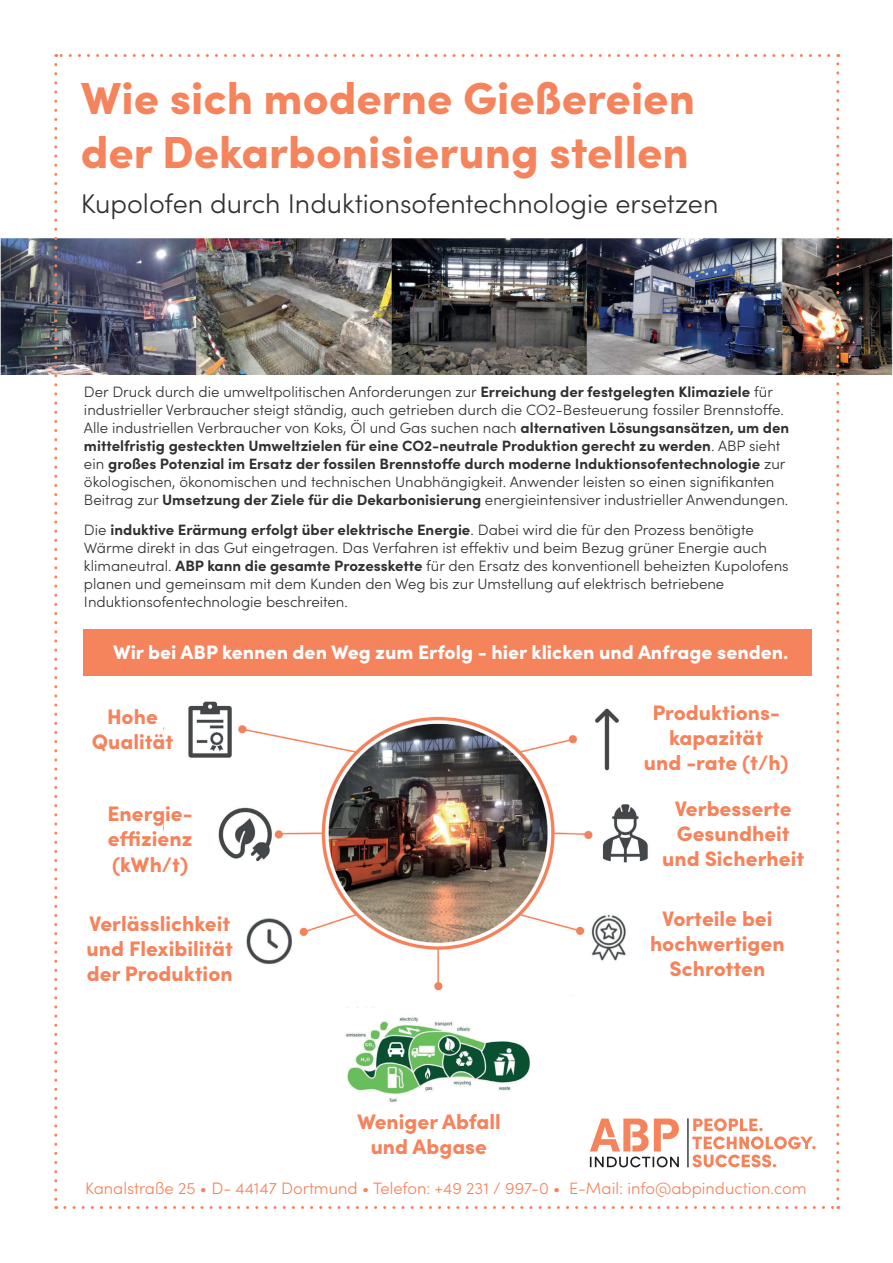
<style>
.page{position:relative;width:893px;height:1263px;background:#fff}
.page>*{position:absolute;margin:0;border:0;box-sizing:border-box;transform-origin:0 0}
.t1{font:900 45px/54px "Sofia Pro";color:#f5835c}
.t2{font:300 27px "Sofia Pro";color:#312f30}
.t3{font:900 21px/25.2px "Sofia Pro";color:#f5835c;text-align:center}
.t4{font:900 19.5px "Sofia Pro";color:#fff}
.t5{font:300 16.5px "Sofia Pro";color:#f5835c}
.t6{font:300 15px/18px "Sofia Pro";color:#312f30}
.s1{font-weight:700}
</style>
<div class="page">
<img style="left:0;top:238px;width:893px;height:136px">
<svg style="left:54px;top:64px;width:3px;height:1145px"></svg>
<svg style="left:65px;top:1206px;width:774px;height:3px"></svg>
<svg style="left:836px;top:54px;width:3px;height:1144px"></svg>
<svg style="left:56px;top:54px;width:773px;height:3px"></svg>
<img style="left:163px;top:701px;width:485px;height:401px">
<svg style="left:590px;top:1118px;width:89px;height:49px"></svg>
<svg style="left:692px;top:1118px;width:124px;height:49px"></svg>
<hr style="left:687px;top:1118px;width:2px;height:49px;background:#231f20">
<div style="left:83px;top:629px;width:728px;height:47px;background:#f5835c"></div>
<h1 class="t1" style="left:81px;top:67px;width:616px">Wie sich moderne Gießereien der Dekarbonisierung stellen</h1>
<h2 class="t2" style="left:81px;top:184px;width:639px">Kupolofen durch Induktionsofentechnologie ersetzen</h2>
<p class="t6" style="left:84px;top:381px;width:707px">Der Druck durch die umweltpolitischen Anforderungen zur <span class="s1">Erreichung der festgelegten Klimaziele</span> für industrieller Verbraucher steigt ständig, auch getrieben durch die CO2-Besteuerung fossiler Brennstoffe.<br>Alle industriellen Verbraucher von Koks, Öl und Gas suchen nach <span class="s1">alternativen Lösungsansätzen, um den mittelfristig gesteckten Umweltzielen für eine CO2-neutrale Produktion gerecht zu werden</span>. ABP sieht ein <span class="s1">großes Potenzial im Ersatz der fossilen Brennstoffe durch moderne Induktionsofentechnologie</span> zur ökologischen, ökonomischen und technischen Unabhängigkeit. Anwender leisten so einen signifikanten Beitrag zur <span class="s1">Umsetzung der Ziele für die Dekarbonisierung</span> energieintensiver industrieller Anwendungen.</p>
<p class="t6" style="left:84px;top:520px;width:706px">Die <span class="s1">induktive Erärmung erfolgt über elektrische Energie</span>. Dabei wird die für den Prozess benötigte Wärme direkt in das Gut eingetragen. Das Verfahren ist effektiv und beim Bezug grüner Energie auch klimaneutral. <span class="s1">ABP kann die gesamte Prozesskette</span> für den Ersatz des konventionell beheizten Kupolofens planen und gemeinsam mit dem Kunden den Weg bis zur Umstellung auf elektrisch betriebene Induktionsofentechnologie beschreiten.</p>
<h3 class="t4" style="left:113px;top:637px;width:677px">Wir bei ABP kennen den Weg zum Erfolg - hier klicken und Anfrage senden.</h3>
<h3 class="t3" style="left:92px;top:702px;width:83px">Hohe<br>Qualität</h3>
<h3 class="t3" style="left:108px;top:799px;width:87px;text-align:justify">Energie&shy;effizienz (kWh/t)</h3>
<h3 class="t3" style="left:87px;top:909px;width:148px;text-align:left">Verlässlichkeit und Flexibilität der Produktion</h3>
<h3 class="t3" style="left:644px;top:698px;width:146px">Produktions&shy;kapazität<br>und -rate (t/h)</h3>
<h3 class="t3" style="left:662px;top:794px;width:144px">Verbesserte<br>Gesundheit und Sicherheit</h3>
<h3 class="t3" style="left:650px;top:904px;width:136px">Vorteile bei hochwertigen<br>Schrotten</h3>
<h3 class="t3" style="left:357px;top:1107px;width:145px">Weniger Abfall und Abgase</h3>
<p class="t5" style="left:85px;top:1176px;width:723px">Kanalstraße 25 • D- 44147 Dortmund • Telefon: +49 231 / 997-0 • E-Mail: info@abpinduction.com</p>
</div>
